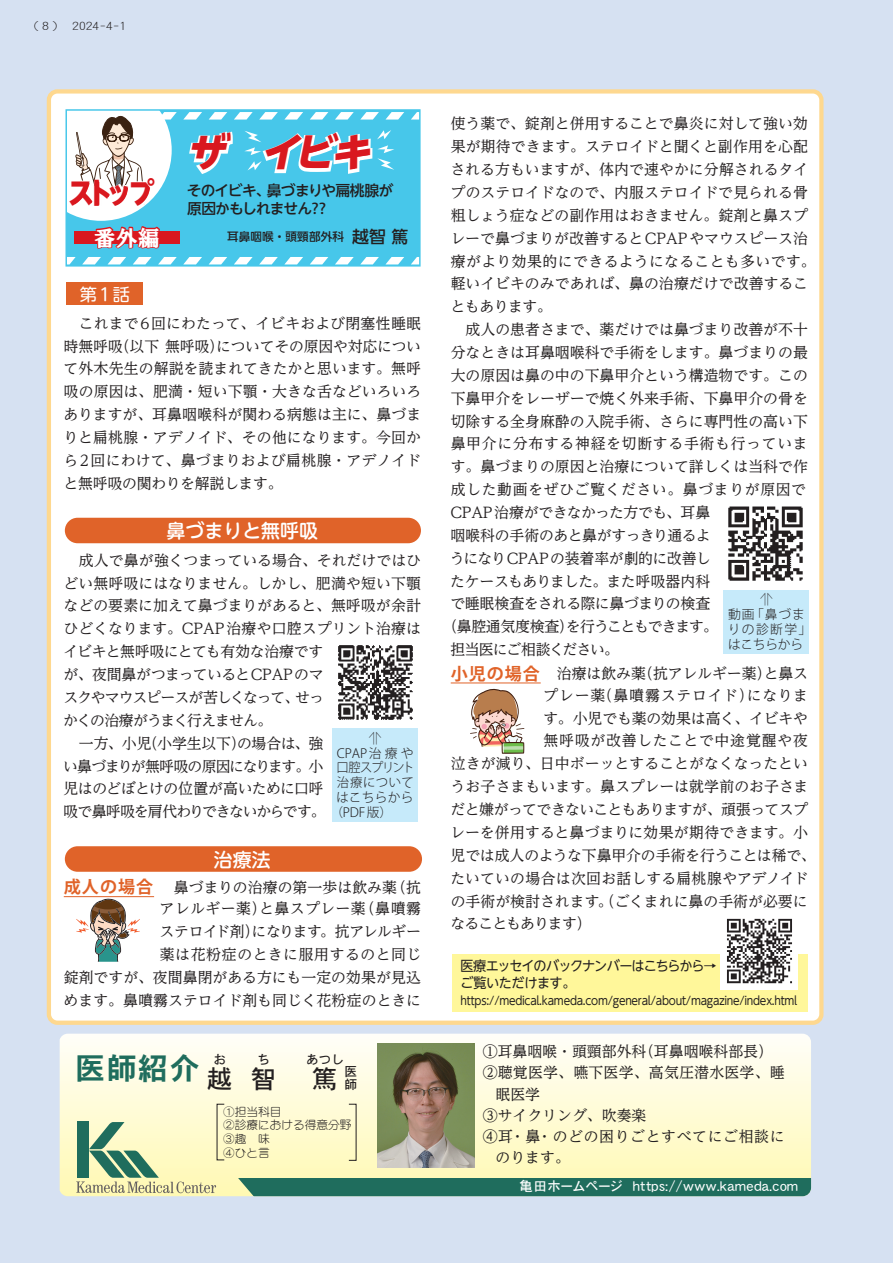
<style>
.page{position:relative;width:893px;height:1263px;background:#d6e1f2}
.page>*{position:absolute;margin:0;border:0;box-sizing:border-box;transform-origin:0 0}
.t1{font:italic 800 39.15px "UD Shin Go NT Pro";color:#ee1d23}
.t2{font:30px "DFHS Gothic W7 WING RKSJ H";color:#1f6d5d}
.t3{font:800 29.4px "UD Shin Go NT Pro";color:#d9181f;scale:.87 1}
.t4{font:25.5px "DFHS Gothic W5 WINP RKSJ H";color:#231f20}
.t5{font:22.05px "HGS Soei Presence EB";color:#fff}
.t6{font:500 19.2px "UD Shin M Go Pro";color:#fff}
.t7{font:17.25px "UD Shin M Go Pro";color:#fff}
.t8{font:14.85px/22.8px "Reim Ytwz Pr 6 N";color:#231f20;text-align:justify}
.t9{font:14.85px "Reim Ytwz Pr 6 N";letter-spacing:-.025em;color:#231f20}
.t10{font:14.85px "Reim Ytwz Pr 6 N";letter-spacing:.04em;color:#231f20}
.t11{font:14.85px "Reim Ytwz Pr 6 N";letter-spacing:-.02em;color:#231f20}
.t12{font:14.85px "Reim Ytwz Pr 6 N";letter-spacing:-.06em;color:#231f20}
.t13{font:14.85px "Reim Ytwz Pr 6 N";letter-spacing:.05em;color:#231f20}
.t14{font:14.85px "Reim Ytwz Pr 6 N";letter-spacing:-.04em;color:#231f20}
.t15{font:14.85px "Reim Ytwz Pr 6 N";letter-spacing:.025em;color:#231f20}
.t16{font:14.85px "Reim Ytwz Pr 6 N";letter-spacing:.045em;color:#231f20}
.t17{font:14.85px "Reim Ytwz Pr 6 N";letter-spacing:-.065em;color:#231f20}
.t18{font:500 14.7px/17.9px "UD Shin Go NT Pro";letter-spacing:-.055em;color:#231f20}
.t19{font:13.8px/17px "UD Shin Go NT Pro";letter-spacing:-.065em;color:#231f20;scale:.95 1}
.t20{font:13.5px "DFHS Gothic W5 WING RKSJ H";letter-spacing:.05em;color:#fff}
.t21{font:300 12.75px "Koz Go Pr 6 N";letter-spacing:.02em;color:#231f20}
.t22{font:300 12.75px/14.9px "Koz Go Pr 6 N";letter-spacing:.07em;color:#231f20}
.t23{font:300 12.75px "Koz Go Pr 6 N";letter-spacing:.055em;color:#231f20}
.t24{font:300 12.75px "Koz Go Pr 6 N";letter-spacing:-.095em;color:#231f20;scale:.95 1}
.t25{font:12.75px "DFHS Gothic W5 WINP RKSJ H";color:#231f20}
.t26{font:12.75px/12.8px "DFHS Gothic W5 WIN RKSJ H";color:#231f20}
.t27{font:500 12.75px "Adobe Myungjo Std";color:#231f20}
.t28{font:11.7px "UD Shin Go NT Pro";letter-spacing:-.025em;color:#231f20;scale:.9 1}
.t29{font:11.7px/13.8px "DF Maru Gothic Lt WIN RKSJ H";color:#231f20}
.t30{font:500 11.55px "UD Shin Go NT Pro";letter-spacing:.01em;color:#231f20}
.t31{font:11.1px "DF Maru Gothic Lt WIN RKSJ H";color:#231f20;scale:1.25 1}
.s1{font-family:"Koz Go Pr 6 N"}
.s2{font-size:16.8px}
.s3{font-family:"Koz Go Pr 6 N";font-weight:700;font-size:16.95px;color:#e06329}
</style>
<div class="page">
<svg style="left:60px;top:1034px;width:751px;height:162px;background:#fdfad9"></svg>
<div style="left:238px;top:1178px;width:573px;height:18px;background:#1f6d5d"></div>
<svg style="left:76px;top:1122px;width:140px;height:71px;background:#c7d4a8"></svg>
<img style="left:378px;top:1044px;width:96px;height:123px">
<div style="left:49px;top:91px;width:772px;height:932px;background:#fff;border-radius:9px"></div>
<div style="left:47px;top:89px;width:776px;height:936px;border:4px solid #fed88f;border-radius:9px"></div>
<svg style="left:470px;top:688px;width:54px;height:66px"></svg>
<div style="left:65px;top:518px;width:356px;height:25px;background:#e06329;border-radius:13px"></div>
<div style="left:65px;top:846px;width:357px;height:26px;background:#e06329;border-radius:13px"></div>
<div style="left:333px;top:728px;width:85px;height:94px;background:#c6eafa"></div>
<div style="left:724px;top:590px;width:85px;height:64px;background:#c6eafa"></div>
<div style="left:66px;top:110px;width:354px;height:156px;background:#47c7ea"></div>
<svg style="left:411px;top:112px;width:8px;height:8px"></svg>
<svg style="left:67px;top:257px;width:9px;height:7px"></svg>
<svg style="left:82px;top:257px;width:19px;height:7px"></svg>
<svg style="left:108px;top:257px;width:18px;height:7px"></svg>
<svg style="left:133px;top:257px;width:19px;height:7px"></svg>
<svg style="left:158px;top:257px;width:19px;height:7px"></svg>
<svg style="left:183px;top:257px;width:19px;height:7px"></svg>
<svg style="left:209px;top:257px;width:18px;height:7px"></svg>
<svg style="left:234px;top:257px;width:19px;height:7px"></svg>
<svg style="left:259px;top:257px;width:19px;height:7px"></svg>
<svg style="left:285px;top:257px;width:18px;height:7px"></svg>
<svg style="left:310px;top:257px;width:18px;height:7px"></svg>
<svg style="left:335px;top:257px;width:19px;height:7px"></svg>
<svg style="left:360px;top:257px;width:19px;height:7px"></svg>
<svg style="left:386px;top:257px;width:18px;height:7px"></svg>
<svg style="left:411px;top:257px;width:8px;height:7px"></svg>
<div style="left:65px;top:109px;width:356px;height:158px;border:1px solid #47c7ea"></div>
<svg style="left:66px;top:110px;width:338px;height:140px"></svg>
<hr style="left:451px;top:682px;width:90px;height:1px;background:#e06329">
<hr style="left:64px;top:896px;width:90px;height:1px;background:#e06329">
<div style="left:67px;top:282px;width:76px;height:23px;background:#e06329"></div>
<div style="left:452px;top:954px;width:356px;height:58px;background:#fff79a"></div>
<img style="left:720px;top:918px;width:78px;height:72px">
<img style="left:338px;top:645px;width:75px;height:75px">
<img style="left:728px;top:506px;width:75px;height:75px">
<svg style="left:76px;top:898px;width:64px;height:64px"></svg>
<p class="t31" style="left:32px;top:21px;width:77px">( 8 ) 2024-4-1</p>
<h3 class="t3" style="left:68px;top:169px;width:101px">ストップ</h3>
<h3 class="t5" style="left:94px;top:226px;width:68px">番外編</h3>
<p class="t7" style="left:80px;top:280px;width:52px">第1話</p>
<h1 class="t1" style="left:186px;top:122px;width:198px">ザ イビキ</h1>
<p class="t18" style="left:187px;top:181px;width:208px">そのイビキ、鼻づまりや扁桃腺が原因かもしれません<span class="s1">⁇</span></p>
<p class="t30" style="left:227px;top:227px;width:183px">耳鼻咽喉・頭頸部外科 <span class="s2">越智 篤</span></p>
<p class="t8" style="left:63px;top:311px;width:359px">　これまで6回にわたって、イビキおよび閉塞性睡眠時無呼吸（以下 無呼吸）についてその原因や対応について外木先生の解説を読まれてきたかと思います。無呼吸の原因は、肥満・短い下顎・大きな舌などいろいろありますが、耳鼻咽喉科が関わる病態は主に、鼻づまりと扁桃腺・アデノイド、その他になります。今回から2回にわけて、鼻づまりおよび扁桃腺・アデノイドと無呼吸の関わりを解説します。</p>
<p class="t6" style="left:167px;top:515px;width:153px">鼻づまりと無呼吸</p>
<p class="t8" style="left:63px;top:548px;width:359px;text-align:left">　成人で鼻が強くつまっている場合、それだけではひどい無呼吸にはなりません。しかし、肥満や短い下顎などの要素に加えて鼻づまりがあると、無呼吸が余計ひどくなります。CPAP治療や口腔スプリント治療はイビキと無呼吸にとても有効な治療です<br>が、夜間鼻がつまっているとCPAPのマ<br>スクやマウスピースが苦しくなって、せっ<br>かくの治療がうまく行えません。<br>　一方、小児（小学生以下）の場合は、強<br>い鼻づまりが無呼吸の原因になります。小<br>児はのどぼとけの位置が高いために口呼<br>吸で鼻呼吸を肩代わりできないからです。</p>
<p class="t6" style="left:214px;top:844px;width:58px">治療法</p>
<p class="t8" style="left:64px;top:875px;width:359px;text-align:right"><span class="s3">成人の場合</span>　鼻づまりの治療の第一歩は飲み薬（抗アレルギー薬）と鼻スプレー薬（鼻噴霧<br>ステロイド剤）になります。抗アレルギー<br>薬は花粉症のときに服用するのと同じ<br>錠剤ですが、夜間鼻閉がある方にも一定の効果が見込めます。鼻噴霧ステロイド剤も同じく花粉症のときに</p>
<p class="t27" style="left:369px;top:731px;width:14px">⇑</p>
<p class="t23" style="left:337px;top:746px;width:78px">CPAP治療や</p>
<p class="t24" style="left:336px;top:760px;width:84px">口腔スプリント</p>
<p class="t21" style="left:337px;top:775px;width:79px">治療について</p>
<p class="t21" style="left:337px;top:790px;width:79px">はこちらから</p>
<p class="t21" style="left:330px;top:805px;width:63px">（PDF版）</p>
<h2 class="t2" style="left:75px;top:1053px;width:126px">医師紹介</h2>
<p class="t25" style="left:214px;top:1053px;width:14px">お</p>
<h3 class="t4" style="left:207px;top:1066px;width:27px">越</h3>
<p class="t25" style="left:258px;top:1053px;width:14px">ち</p>
<h3 class="t4" style="left:251px;top:1066px;width:27px">智</h3>
<p class="t25" style="left:306px;top:1053px;width:40px">あつし</p>
<p class="t26" style="left:344px;top:1065px;width:14px">医師</p>
<h3 class="t4" style="left:312px;top:1066px;width:27px">篤</h3>
<p class="t29" style="left:223px;top:1105px;width:130px">①担当科目<br>②診療における得意分野<br>③趣 味<br>④ひと言</p>
<p class="t8" style="left:451px;top:112px;width:359px">使う薬で、錠剤と併用することで鼻炎に対して強い効</p>
<p class="t8" style="left:451px;top:135px;width:359px">果が期待できます。ステロイドと聞くと副作用を心配</p>
<p class="t8" style="left:450px;top:158px;width:359px">される方もいますが、体内で速やかに分解されるタイ</p>
<p class="t8" style="left:451px;top:181px;width:359px">プのステロイドなので、内服ステロイドで見られる骨</p>
<p class="t8" style="left:451px;top:203px;width:359px">粗しょう症などの副作用はおきません。錠剤と鼻スプ</p>
<p class="t8" style="left:450px;top:226px;width:359px">レーで鼻づまりが改善するとCPAPやマウスピース治</p>
<p class="t15" style="left:451px;top:249px;width:366px">療がより効果的にできるようになることも多いです。</p>
<p class="t8" style="left:451px;top:272px;width:359px">軽いイビキのみであれば、鼻の治療だけで改善するこ</p>
<p class="t8" style="left:450px;top:295px;width:103px">ともあります。</p>
<p class="t8" style="left:451px;top:318px;width:359px">　成人の患者さまで、薬だけでは鼻づまり改善が不十</p>
<p class="t8" style="left:451px;top:341px;width:359px">分なときは耳鼻咽喉科で手術をします。鼻づまりの最</p>
<p class="t8" style="left:451px;top:363px;width:359px">大の原因は鼻の中の下鼻甲介という構造物です。この</p>
<p class="t8" style="left:451px;top:386px;width:359px">下鼻甲介をレーザーで焼く外来手術、下鼻甲介の骨を</p>
<p class="t8" style="left:451px;top:409px;width:359px">切除する全身麻酔の入院手術、さらに専門性の高い下</p>
<p class="t16" style="left:451px;top:431px;width:359px">鼻甲介に分布する神経を切断する手術も行っていま</p>
<p class="t8" style="left:451px;top:455px;width:359px">す。鼻づまりの原因と治療について詳しくは当科で作</p>
<p class="t10" style="left:451px;top:477px;width:357px">成した動画をぜひご覧ください。鼻づまりが原因で</p>
<p class="t9" style="left:450px;top:500px;width:261px">CPAP治療ができなかった方でも、耳鼻</p>
<p class="t11" style="left:450px;top:523px;width:262px">咽喉科の手術のあと鼻がすっきり通るよ</p>
<p class="t11" style="left:450px;top:546px;width:262px">うになりCPAPの装着率が劇的に改善し</p>
<p class="t9" style="left:450px;top:569px;width:261px">たケースもありました。また呼吸器内科</p>
<p class="t9" style="left:450px;top:591px;width:261px">で睡眠検査をされる際に鼻づまりの検査</p>
<p class="t12" style="left:442px;top:614px;width:277px">（鼻腔通気度検査）を行うこともできます。</p>
<p class="t12" style="left:451px;top:637px;width:214px">担当医にご相談ください。　　　</p>
<p class="t8" style="left:451px;top:662px;width:359px"><span class="s3">小児の場合</span>　治療は飲み薬（抗アレルギー薬）と鼻ス</p>
<p class="t13" style="left:543px;top:683px;width:266px">プレー薬（鼻噴霧ステロイド）になりま</p>
<p class="t8" style="left:543px;top:706px;width:266px">す。小児でも薬の効果は高く、イビキや</p>
<p class="t13" style="left:543px;top:728px;width:266px">無呼吸が改善したことで中途覚醒や夜</p>
<p class="t8" style="left:451px;top:752px;width:359px">泣きが減り、日中ボーッとすることがなくなったとい</p>
<p class="t8" style="left:450px;top:775px;width:359px">うお子さまもいます。鼻スプレーは就学前のお子さま</p>
<p class="t14" style="left:450px;top:797px;width:359px">だと嫌がってできないこともありますが、頑張ってスプ</p>
<p class="t8" style="left:450px;top:820px;width:359px">レーを併用すると鼻づまりに効果が期待できます。小</p>
<p class="t8" style="left:451px;top:843px;width:367px">児では成人のような下鼻甲介の手術を行うことは稀で、</p>
<p class="t8" style="left:450px;top:866px;width:359px">たいていの場合は次回お話しする扁桃腺やアデノイド</p>
<p class="t8" style="left:451px;top:889px;width:358px">の手術が検討されます。（ごくまれに鼻の手術が必要に</p>
<p class="t17" style="left:450px;top:911px;width:142px">なることもあります）</p>
<p class="t27" style="left:760px;top:593px;width:14px">⇑</p>
<p class="t22" style="left:728px;top:607px;width:85px">動画「鼻づまりの診断学」はこちらから</p>
<p class="t19" style="left:460px;top:957px;width:271px">医療エッセイのバックナンバーはこちらから→ご覧いただけます。</p>
<p class="t28" style="left:461px;top:991px;width:376px">https://medical.kameda.com/general/about/magazine/index.html</p>
<p class="t8" style="left:483px;top:1040px;width:292px">①耳鼻咽喉・頭頸部外科（耳鼻咽喉科部長）</p>
<p class="t8" style="left:483px;top:1061px;width:303px">②聴覚医学、嚥下医学、高気圧潜水医学、睡</p>
<p class="t8" style="left:495px;top:1082px;width:46px">眠医学</p>
<p class="t8" style="left:483px;top:1103px;width:165px">③サイクリング、吹奏楽</p>
<p class="t10" style="left:483px;top:1124px;width:303px">④耳・鼻・のどの困りごとすべてにご相談に</p>
<p class="t8" style="left:495px;top:1146px;width:76px">のります。</p>
<p class="t20" style="left:519px;top:1179px;width:280px">亀田ホームページ https://www.kameda.com</p>
</div>
